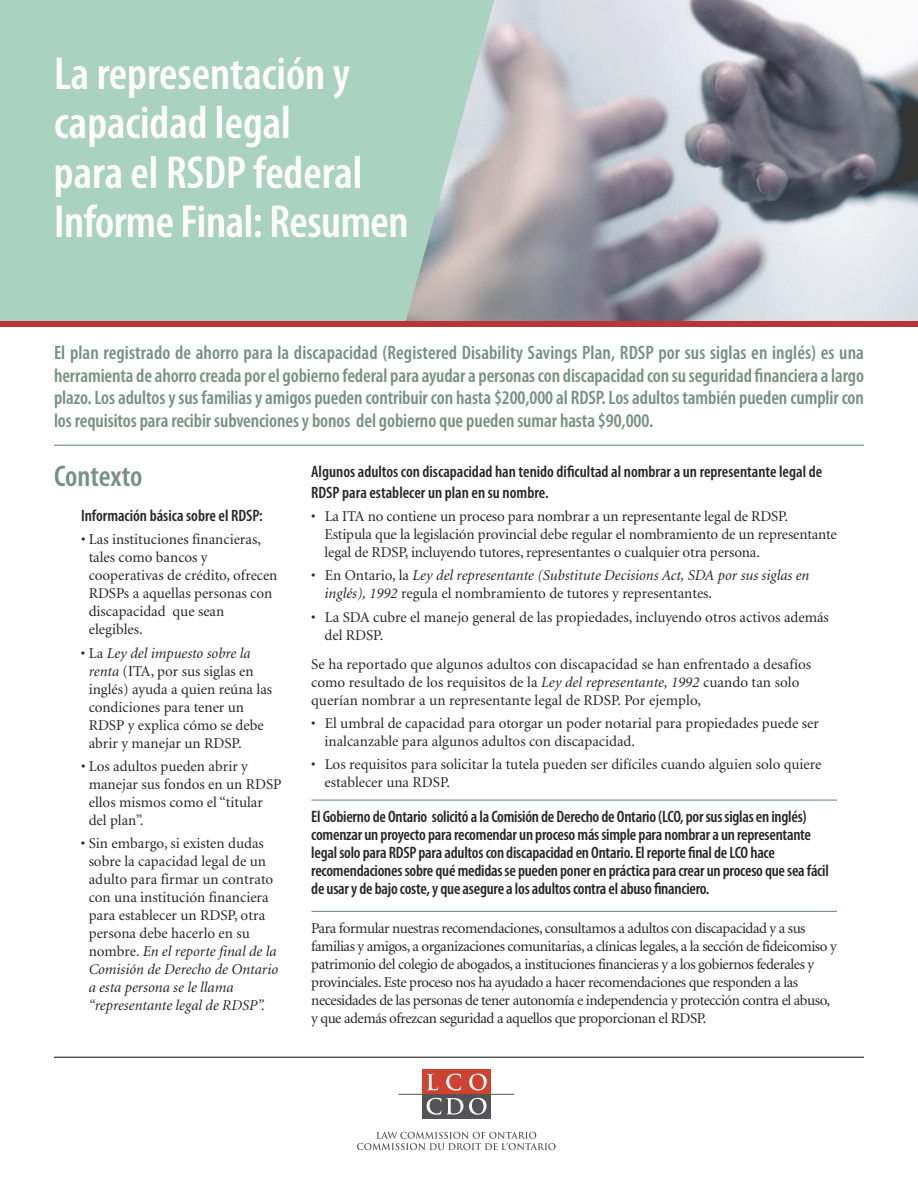
<style>
.page{position:relative;width:918px;height:1188px;background:#fff}
.page>*{position:absolute;margin:0;border:0;box-sizing:border-box;transform-origin:0 0}
.t1{font:600 condensed 46.5px/49.5px "Myriad Pro";color:#fff}
.t2{font:600 condensed 30px "Myriad Pro";letter-spacing:-.005em;color:#759183}
.t3{font:600 condensed 19.5px/22.5px "Myriad Pro";letter-spacing:-.005em;color:#759183;text-align:justify}
.t4{font:600 condensed 16.5px/18px "Myriad Pro";letter-spacing:-.015em;color:#272627}
.t5{font:15px/18px "Minion";letter-spacing:-.005em;color:#272627}
.t6{font:15px/18px "Minion";letter-spacing:-.03em;color:#272627}
.t7{font:italic 15px/18px "Minion";color:#272627}
.s1{font-style:italic}
.s2{font-style:normal}
</style>
<div class="page">
<div style="left:0;top:0;width:508px;height:324px;background:#aad2c0"></div>
<img style="left:406px;top:0;width:512px;height:321px">
<svg style="left:357px;top:1132px;width:199px;height:18px"></svg>
<div style="left:422px;top:1094px;width:69px;height:25px;background:#545456"></div>
<hr style="left:399px;top:1094px;width:115px;height:1px;background:#545456">
<div style="left:422px;top:1069px;width:69px;height:25px;background:#d04230"></div>
<svg style="left:427px;top:1074px;width:11px;height:16px"></svg>
<svg style="left:446px;top:1074px;width:15px;height:17px"></svg>
<svg style="left:469px;top:1074px;width:18px;height:17px"></svg>
<svg style="left:427px;top:1098px;width:36px;height:17px"></svg>
<svg style="left:469px;top:1098px;width:18px;height:17px"></svg>
<hr style="left:54px;top:445px;width:810px;height:1px;background:#759183">
<div style="left:0;top:321px;width:918px;height:6px;background:#ba3539"></div>
<hr style="left:311px;top:800px;width:526px;height:1px;background:#759183">
<hr style="left:311px;top:911px;width:526px;height:1px;background:#759183">
<hr style="left:54px;top:1057px;width:810px;height:1px;background:#272627">
<h1 class="t1" style="left:54px;top:53px;width:356px">La representación y capacidad legal<br>para el RSDP federal<br>InformeFinal: Resumen</h1>
<p class="t3" style="left:54px;top:343px;width:812px">El plan registrado de ahorro para la discapacidad (Registered Disability Savings Plan, RDSP por sus siglas en inglés) es una herramienta deahorro creada porel gobierno federal paraayudara personascon discapacidad con su seguridad financieraalargo plazo.Losadultosysusfamiliasyamigos pueden contribuircon hasta $200,000 al RDSP.Losadultostambién pueden cumplircon losrequisitos pararecibirsubvencionesy bonos del gobierno que pueden sumar hasta $90,000.</p>
<h2 class="t2" style="left:54px;top:465px;width:90px">Contexto</h2>
<p class="t4" style="left:81px;top:508px;width:183px">Información básica sobre el RDSP:</p>
<p class="t5" style="left:89px;top:532px;width:190px;text-indent:-8px">• Las instituciones financieras, tales como bancos y cooperativas de crédito, ofrecen<br>RDSPs a aquellas personas con discapacidad que sean elegibles.</p>
<p class="t5" style="left:89px;top:645px;width:185px;text-indent:-8px">• La <span class="s1">Ley del impuesto sobre la renta</span> (ITA, por sus siglas en inglés) ayuda a quien reúna las condiciones para tener un<br>RDSP y explica cómo se debe abrir y manejar un RDSP.</p>
<p class="t5" style="left:89px;top:758px;width:194px;text-indent:-8px">• Los adultos pueden abrir y manejar sus fondos en un RDSP ellos mismos como el “titular del plan”.</p>
<p class="t5" style="left:89px;top:836px;width:191px;text-indent:-8px">• Sin embargo, si existen dudas sobre la capacidad legal de un adulto para firmar un contrato con una institución financiera para establecer un RDSP, otra persona debe hacerlo en su nombre. <span class="s1">En el reporte final de la<br>Comisión de Derecho de Ontario a esta persona se le llama “representante legal de RDSP”.</span></p>
<p class="t4" style="left:311px;top:462px;width:513px;line-height:21px">Algunos adultos con discapacidad han tenido dificultad al nombrar a un representante legal de<br>RDSP para establecer un plan en su nombre.</p>
<p class="t5" style="left:325px;top:508px;width:514px;text-indent:-13px">• La ITA no contiene un proceso para nombrar a un representante legal de RDSP.<br>Estipula que la legislación provincial debe regular el nombramiento de un representante legal de RDSP, incluyendo tutores, representantes o cualquier otra persona.</p>
<p class="t7" style="left:325px;top:568px;width:486px;text-indent:-13px"><span class="s2">• En Ontario, la</span> Ley del representante (Substitute Decisions Act, SDA por sus siglas en inglés), 1992 <span class="s2">regula el nombramiento de tutores y representantes.</span></p>
<p class="t5" style="left:325px;top:609px;width:506px;text-indent:-13px">• La SDA cubre el manejo general de las propiedades, incluyendo otros activos además del RDSP.</p>
<p class="t5" style="left:311px;top:656px;width:501px">Se ha reportado que algunos adultos con discapacidad se han enfrentado a desafíos como resultado de los requisitos de la <span class="s1">Ley del representante, 1992</span> cuando tan solo querían nombrar a un representante legal de RDSP. Por ejemplo,</p>
<p class="t5" style="left:325px;top:715px;width:496px;text-indent:-13px">• El umbral de capacidad para otorgar un poder notarial para propiedades puede ser inalcanzable para algunos adultos con discapacidad.</p>
<p class="t5" style="left:325px;top:757px;width:498px;text-indent:-13px">• Los requisitos para solicitar la tutela pueden ser difíciles cuando alguien solo quiere establecer una RDSP.</p>
<p class="t4" style="left:311px;top:809px;width:519px">El Gobierno de Ontario solicitó alaComisión de Derecho de Ontario (LCO, porsussiglasen inglés) comenzar un proyecto pararecomendar un procesomássimple para nombrara un representante legalsolo para RDSP paraadultoscon discapacidad en Ontario.Elreporte final deLCO hace recomendacionessobre quémedidasse pueden poneren práctica paracrear un proceso queseafácil de usary de bajo coste,y queasegurealosadultoscontraelabuso financiero.</p>
<p class="t6" style="left:311px;top:921px;width:527px">Para formular nuestras recomendaciones, consultamos a adultos con discapacidad y a sus familias y amigos, a organizaciones comunitarias, a clínicas legales, a la sección de fideicomiso y patrimonio del colegio de abogados, a instituciones financieras y a los gobiernos federales y provinciales. Este proceso nos ha ayudado a hacer recomendaciones que responden a las necesidades de las personas de tener autonomía e independencia y protección contra el abuso, y que además ofrezcan seguridad a aquellos que proporcionan el RDSP.</p>
</div>
